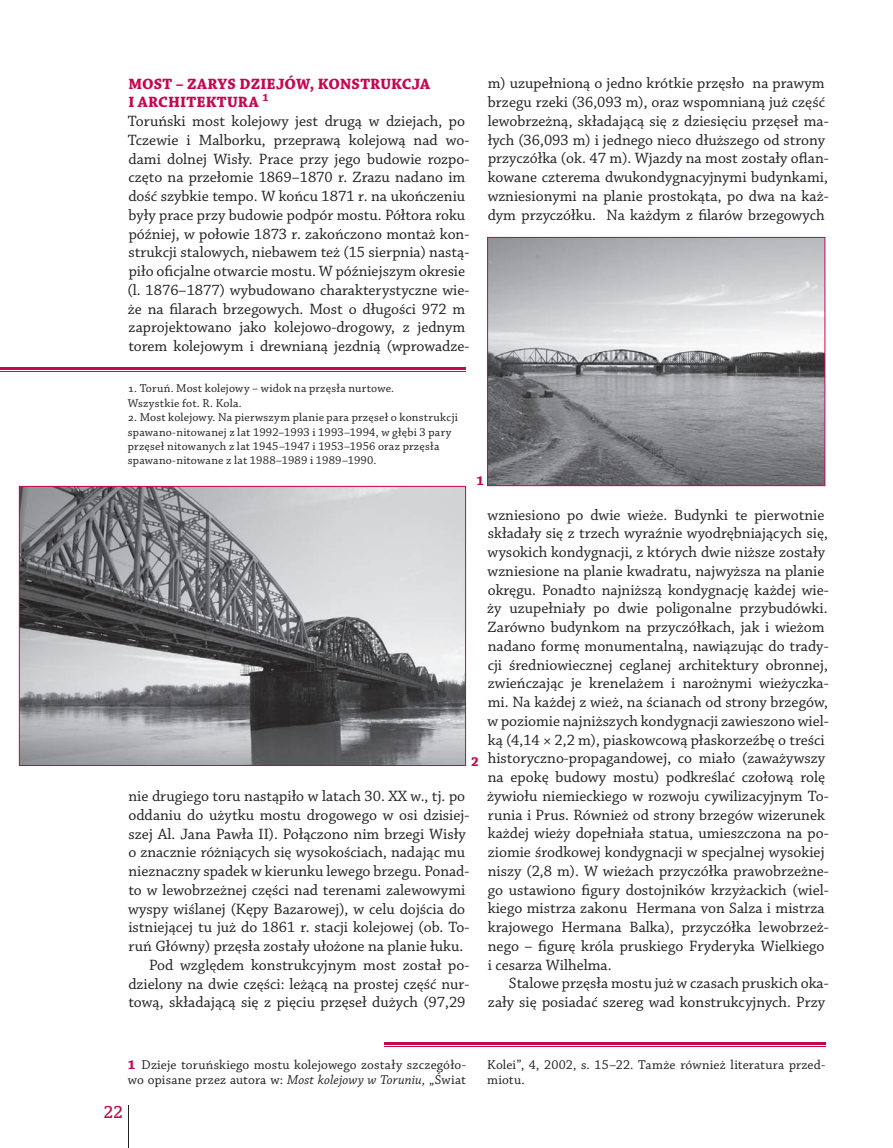
<style>
.page{position:relative;width:893px;height:1148px;background:#fff}
.page>*{position:absolute;margin:0;border:0;box-sizing:border-box;transform-origin:0 0}
.t1{font:19.5px "Oranda EU Normal";color:#c50750}
.t2{font:15.75px/18.8px "Chaparral Pro";color:#231f20}
.t3{font:13.5px/15.8px "Chaparral Pro";letter-spacing:.01em;color:#231f20}
.t4{font:700 13.5px "Chaparral Pro";color:#c50750}
.t5{font:12px/14.4px "Chaparral Pro";letter-spacing:.015em;color:#231f20}
.s1{font-weight:700;color:#c50750}
.s2{font-style:italic}
</style>
<div class="page">
<hr style="left:128px;top:1105px;width:1px;height:43px;background:#231f20">
<hr style="left:384px;top:1046px;width:441px;height:1px;background:#c50750">
<hr style="left:384px;top:1042px;width:441px;height:2px;background:#c50750">
<img style="left:489px;top:239px;width:334px;height:245px">
<div style="left:487px;top:237px;width:338px;height:249px;border:1px solid #c50750"></div>
<hr style="left:0;top:371px;width:466px;height:1px;background:#c50750">
<hr style="left:0;top:367px;width:466px;height:2px;background:#c50750">
<img style="left:21px;top:488px;width:443px;height:276px">
<div style="left:19px;top:486px;width:447px;height:280px;border:1px solid #c50750"></div>
<p class="t2" style="left:128px;top:75px;width:343px"><span class="s1">MOST – ZARYS DZIEJÓW, KONSTRUKCJA<br>I ARCHITEKTURA</span> <sup>1<br></sup>Toruński most kolejowy jest drugą w dziejach, po Tczewie i Malborku, przeprawą kolejową nad wo&shy;dami dolnej Wisły. Prace przy jego budowie rozpo&shy;częto na przełomie 1869–1870 r. Zrazu nadano im dość szybkie tempo. W końcu 1871 r. na ukończeniu były prace przy budowie podpór mostu. Półtora roku później, w połowie 1873 r. zakończono montaż kon&shy;strukcji stalowych, niebawem też (15 sierpnia) nastą&shy;piło oficjalne otwarcie mostu. W późniejszym okresie (l. 1876–1877) wybudowano charakterystyczne wie&shy;że na filarach brzegowych. Most o długości 972 m zaprojektowano jako kolejowo-drogowy, z jednym torem kolejowym i drewnianą jezdnią (wprowadze-</p>
<p class="t2" style="left:488px;top:75px;width:343px">m) uzupełnioną o jedno krótkie przęsło na prawym brzegu rzeki (36,093 m), oraz wspomnianą już część lewobrzeżną, składającą się z dziesięciu przęseł ma&shy;łych (36,093 m) i jednego nieco dłuższego od strony przyczółka (ok. 47 m). Wjazdy na most zostały oflan&shy;kowane czterema dwukondygnacyjnymi budynkami, wzniesionymi na planie prostokąta, po dwa na każ&shy;dym przyczółku. Na każdym z filarów brzegowych</p>
<p class="t5" style="left:128px;top:382px;width:268px">1. Toruń. Most kolejowy – widok na przęsła nurtowe.<br>Wszystkie fot. R. Kola.</p>
<p class="t5" style="left:128px;top:410px;width:332px">2. Most kolejowy. Na pierwszym planie para przęseł o konstrukcji spawano-nitowanej z lat 1992–1993 i 1993–1994, w głębi 3 pary przęseł nitowanych z lat 1945–1947 i 1953–1956 oraz przęsła spawano-nitowane z lat 1988–1989 i 1989–1990.</p>
<p class="t4" style="left:477px;top:473px;width:9px">1</p>
<p class="t4" style="left:471px;top:753px;width:9px">2</p>
<p class="t2" style="left:128px;top:787px;width:338px">nie drugiego toru nastąpiło w latach 30. XX w., tj. po</p>
<p class="t2" style="left:128px;top:806px;width:342px">oddaniu do użytku mostu drogowego w osi dzisiej-</p>
<p class="t2" style="left:128px;top:825px;width:339px">szej Al. Jana Pawła II). Połączono nim brzegi Wisły</p>
<p class="t2" style="left:128px;top:843px;width:338px">o znacznie różniących się wysokościach, nadając mu</p>
<p class="t2" style="left:128px;top:862px;width:342px">nieznaczny spadek w kierunku lewego brzegu. Ponad-</p>
<p class="t2" style="left:128px;top:881px;width:338px">to w lewobrzeżnej części nad terenami zalewowymi</p>
<p class="t2" style="left:128px;top:900px;width:338px">wyspy wiślanej (Kępy Bazarowej), w celu dojścia do</p>
<p class="t2" style="left:128px;top:918px;width:342px">istniejącej tu już do 1861 r. stacji kolejowej (ob. To-</p>
<p class="t2" style="left:129px;top:937px;width:336px">ruń Główny) przęsła zostały ułożone na planie łuku.</p>
<p class="t2" style="left:149px;top:956px;width:322px">Pod względem konstrukcyjnym most został po-</p>
<p class="t2" style="left:128px;top:975px;width:342px">dzielony na dwie części: leżącą na prostej część nur-</p>
<p class="t2" style="left:128px;top:993px;width:339px">tową, składającą się z pięciu przęseł dużych (97,29</p>
<p class="t2" style="left:487px;top:506px;width:343px">wzniesiono po dwie wieże. Budynki te pierwotnie składały się z trzech wyraźnie wyodrębniających się, wysokich kondygnacji, z których dwie niższe zostały wzniesione na planie kwadratu, najwyższa na planie okręgu. Ponadto najniższą kondygnację każdej wie&shy;ży uzupełniały po dwie poligonalne przybudówki.<br>Zarówno budynkom na przyczółkach, jak i wieżom nadano formę monumentalną, nawiązując do trady&shy;cji średniowiecznej ceglanej architektury obronnej, zwieńczając je krenelażem i narożnymi wieżyczka&shy;mi. Na każdej z wież, na ścianach od strony brzegów, w poziomie najniższych kondygnacji zawieszono wiel&shy;ką (4,14 × 2,2 m), piaskowcową płaskorzeźbę o treści historyczno-propagandowej, co miało (zaważywszy na epokę budowy mostu) podkreślać czołową rolę żywiołu niemieckiego w rozwoju cywilizacyjnym To&shy;runia i Prus. Również od strony brzegów wizerunek każdej wieży dopełniała statua, umieszczona na po&shy;ziomie środkowej kondygnacji w specjalnej wysokiej niszy (2,8 m). W wieżach przyczółka prawobrzeżne&shy;go ustawiono figury dostojników krzyżackich (wiel&shy;kiego mistrza zakonu Hermana von Salza i mistrza krajowego Hermana Balka), przyczółka lewobrzeż&shy;nego – figurę króla pruskiego Fryderyka Wielkiego i cesarza Wilhelma.</p>
<p class="t2" style="left:488px;top:974px;width:342px;text-align:right">Stalowe przęsła mostu już w czasach pruskich oka&shy;zały się posiadać szereg wad konstrukcyjnych. Przy</p>
<p class="t3" style="left:128px;top:1057px;width:340px"><span class="s1">1</span> Dzieje toruńskiego mostu kolejowego zostały szczegóło&shy;wo opisane przez autora w: <span class="s2">Most kolejowy w Toruniu,</span> „Świat</p>
<p class="t3" style="left:487px;top:1057px;width:340px">Kolei”, 4, 2002, s. 15–22. Tamże również literatura przed&shy;miotu.</p>
<p class="t1" style="left:104px;top:1101px;width:20px">22</p>
</div>
